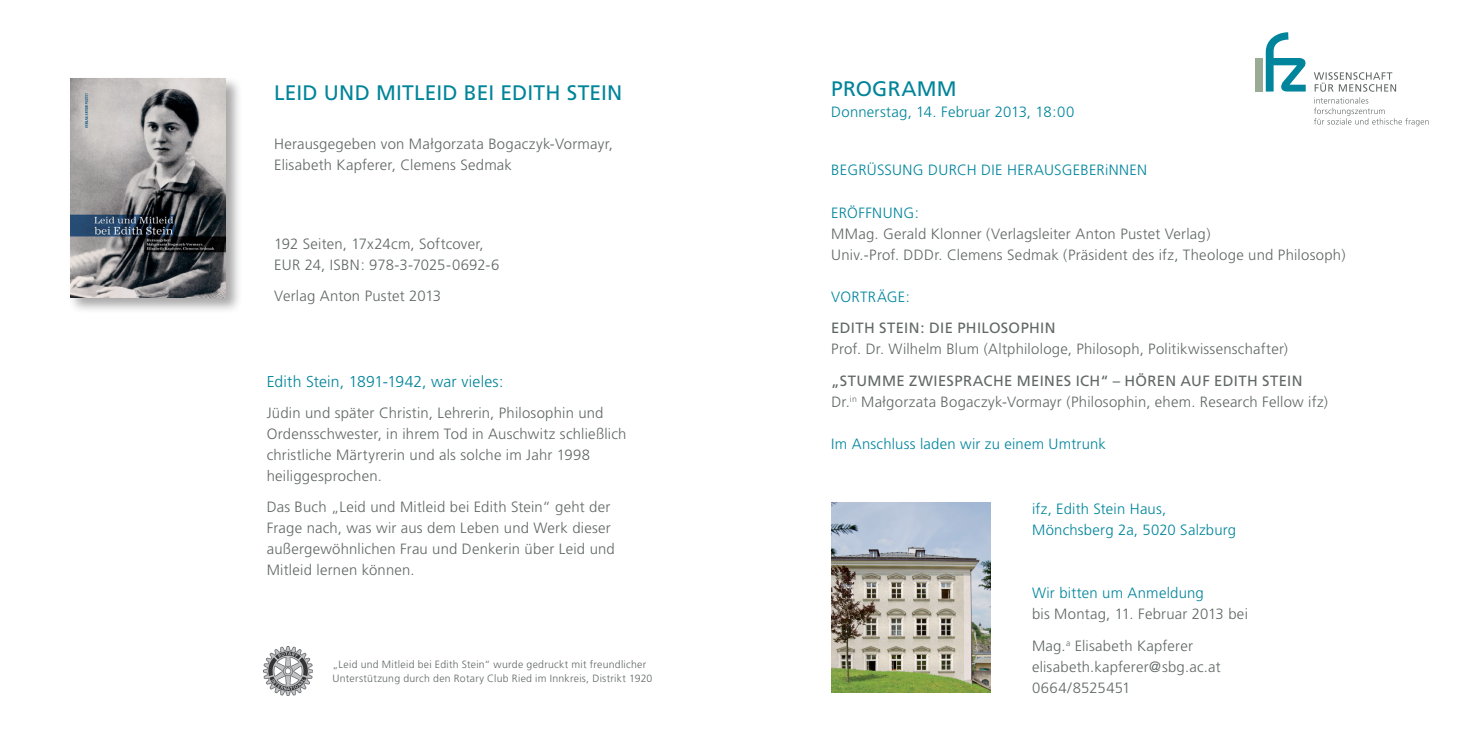
<style>
.page{position:relative;width:1469px;height:735px;background:#fff}
.page>*{position:absolute;margin:0;border:0;box-sizing:border-box;transform-origin:0 0}
.t1{font:21px "Frutiger";letter-spacing:.01em;color:#008499}
.t2{font:300 15.75px "Frutiger";letter-spacing:.01em;color:#008499}
.t3{font:300 14.88px/21px "Frutiger";letter-spacing:.015em;color:#606865}
.t4{font:300 14.88px/21px "Frutiger";letter-spacing:.015em;color:#00859c}
.t5{font:14.88px "Frutiger";letter-spacing:.025em;color:#606865}
.t6{font:300 10.5px/14px "Frutiger";letter-spacing:.025em;color:#606865}
.s1{font-weight:400}
</style>
<div class="page">
<div style="left:1254px;top:58px;width:8px;height:33px;background:#99aa95"></div>
<svg style="left:1265px;top:32px;width:41px;height:59px"></svg>
<svg style="left:1314px;top:72px;width:114px;height:54px"></svg>
<img style="left:831px;top:502px;width:159px;height:190px">
<div style="left:68px;top:76px;width:174px;height:238px;background:#231f20;opacity:.4"></div>
<img style="left:71px;top:78px;width:155px;height:219px">
<img style="left:264px;top:646px;width:48px;height:48px">
<h1 class="t1" style="left:274px;top:80px;width:22px">LEID</h1>
<h1 class="t1" style="left:324px;top:80px;width:16px">UND</h1>
<h1 class="t1" style="left:376px;top:80px;width:50px">MITLEID</h1>
<h1 class="t1" style="left:464px;top:80px;width:10px">BEI</h1>
<h1 class="t1" style="left:500px;top:80px;width:100px">EDITH STEIN</h1>
<p class="t3" style="left:274px;top:133px;width:340px">Herausgegeben von Małgorzata Bogaczyk-Vormayr,<br>Elisabeth Kapferer, Clemens Sedmak</p>
<p class="t3" style="left:274px;top:233px;width:227px">192 Seiten, 17x24cm, Softcover,<br>EUR 24, ISBN : 978-3-7025-0692-6</p>
<p class="t3" style="left:274px;top:285px;width:168px">Verlag Anton Pustet 2013</p>
<p class="t2" style="left:267px;top:373px;width:238px">Edith Stein, 1891-1942, war vieles:</p>
<p class="t3" style="left:267px;top:402px;width:361px">Jüdin und später Christin, Lehrerin, Philosophin und Ordensschwester, in ihrem Tod in Auschwitz schließlich christliche Märtyrerin und als solche im Jahr 1998 heiliggesprochen.</p>
<p class="t3" style="left:267px;top:496px;width:349px">Das Buch „Leid und Mitleid bei Edith Stein“ geht der Frage nach, was wir aus dem Leben und Werk dieser außergewöhnlichen Frau und Denkerin über Leid und Mitleid lernen können.</p>
<p class="t6" style="left:332px;top:657px;width:321px">„Leid und Mitleid bei Edith Stein“ wurde gedruckt mit freundlicher<br>U nterstützung durch den Rotary Club Ried im I nnkreis, Distrikt 1920</p>
<h1 class="t1" style="left:831px;top:76px;width:127px">PROGRAMM</h1>
<p class="t4" style="left:831px;top:101px;width:245px">Donnerstag, 14. Februar 2013, 18:00</p>
<p class="t4" style="left:831px;top:160px;width:317px">BegrüSSung durch die Herausgeberinnen</p>
<p class="t4" style="left:831px;top:202px;width:89px">Eröffnung:</p>
<p class="t3" style="left:831px;top:223px;width:381px">MMag. Gerald Klonner (Verlagsleiter Anton Pustet Verlag)<br>U niv.-Prof. DDD</p>
<p class="t3" style="left:934px;top:244px;width:413px">r. Clemens Sedmak (Präsident des ifz, Theologe und Philosoph)</p>
<p class="t4" style="left:831px;top:286px;width:80px">Vorträge:</p>
<p class="t5" style="left:831px;top:319px;width:217px">EDITH STEIN : DIE PHILOSOPHIN</p>
<p class="t3" style="left:831px;top:338px;width:458px">Prof. Dr. Wilhelm Blum (Altphilologe, Philosoph, Politikwissenschafter)</p>
<p class="t5" style="left:831px;top:371px;width:209px">„STU MME ZWIESPRACHE MEINE</p>
<p class="t3" style="left:831px;top:370px;width:498px;text-indent:232px"><span class="s1">S ICH“ – HÖREN AU F EDITH STEIN<br></span>Dr.<sup>in</sup> Małgorzata Bogaczyk-Vormayr (Philosophin, ehem. Research Fellow ifz)</p>
<p class="t4" style="left:831px;top:433px;width:276px">I m Anschluss laden wir zu einem U mtrunk</p>
<p class="t4" style="left:1032px;top:498px;width:206px">ifz, Edith Stein Haus,<br>Mönchsberg 2a, 5020 Salzburg</p>
<p class="t4" style="left:1032px;top:582px;width:173px">Wir bitten um Anmeldung</p>
<p class="t3" style="left:1032px;top:598px;width:217px;line-height:31.5px">bis Montag, 11. Februar 2013 bei<br>Mag.<sup>a</sup> Elisabeth Kapferer</p>
<p class="t3" style="left:1032px;top:655px;width:190px">elisabeth.kapferer@sbg.ac.at<br>0664/8525451</p>
</div>
